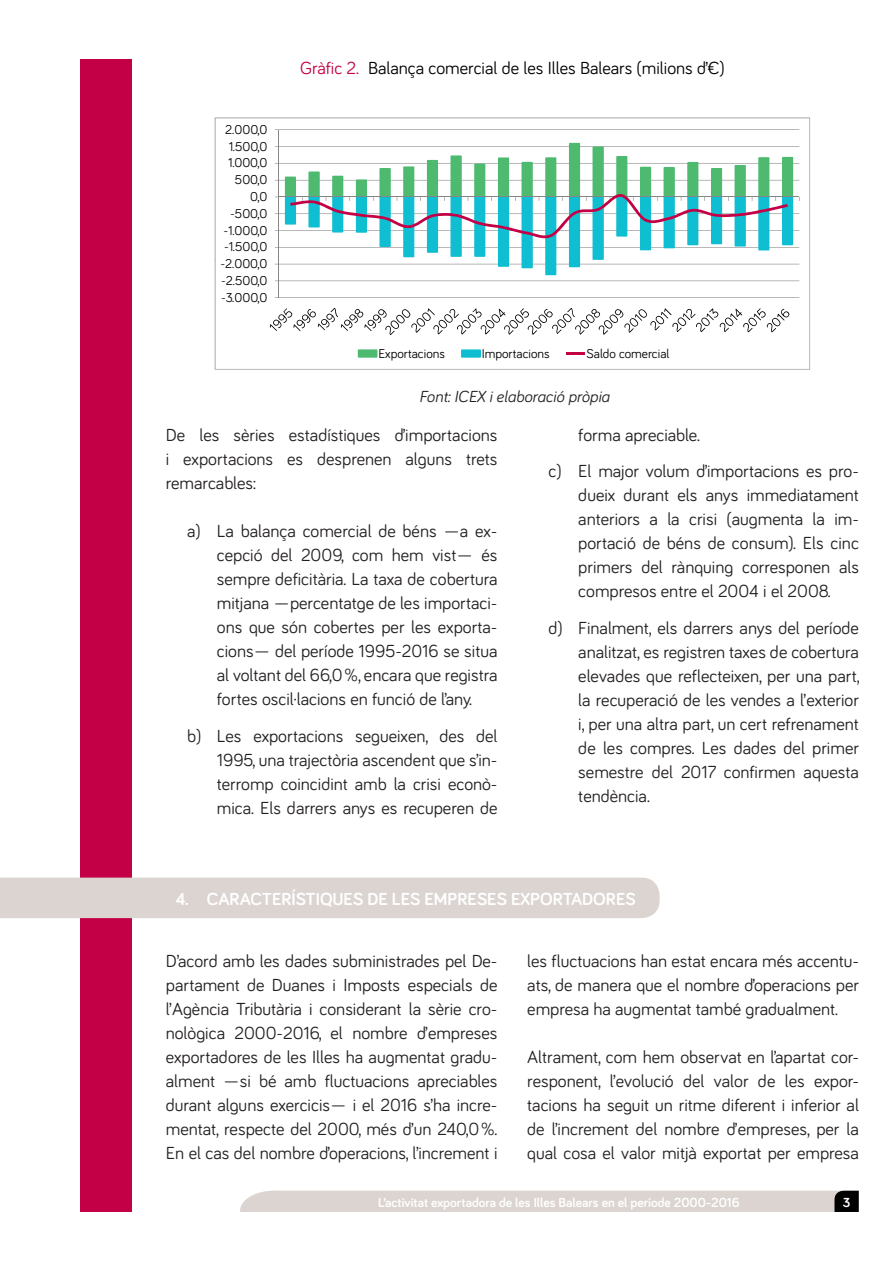
<style>
.page{position:relative;width:893px;height:1263px;background:#fff}
.page>*{position:absolute;margin:0;border:0;box-sizing:border-box;transform-origin:0 0}
.Llistat_Focus_a{font:18px/24px "Bariol";color:#231f20;text-align:justify}
.Texte_Focus{font:18px/24px "Bariol";color:#231f20;text-align:justify}
.t1{font:18px "Bariol";color:#000}
.Apartado_numérico_Fo{font:700 18px "Bariol";color:#fff}
.Font{font:italic 16.5px "Bariol";color:#231f20}
.t2{font:700 13.5px "Bariol";color:#fff}
.t3{font:13.2px "Bariol";letter-spacing:.005em;color:#000}
.s1{color:#c30045}
</style>
<div class="page">
<div style="left:240px;top:1191px;width:68px;height:40px;background:#dbd4d1;border-radius:50%"></div>
<div style="left:239px;top:1212px;width:634px;height:19px;background:#fff"></div>
<div style="left:282px;top:1191px;width:577px;height:21px;background:#dbd4d1"></div>
<div style="left:81px;top:60px;width:51px;height:1152px;background:#c30045"></div>
<svg style="left:215px;top:118px;width:595px;height:142px"></svg>
<svg style="left:285px;top:143px;width:508px;height:117px"></svg>
<svg style="left:215px;top:260px;width:595px;height:109px"></svg>
<div style="left:0;top:878px;width:660px;height:40px;background:#dbd4d1"></div>
<div style="left:157px;top:887px;width:479px;height:24px;background:#dbd4d1"></div>
<p class="t3" style="left:225px;top:124px;width:44px">2.000,0</p>
<p class="t3" style="left:229px;top:141px;width:40px">1.500,0</p>
<p class="t3" style="left:228px;top:158px;width:41px">1.000,0</p>
<p class="t3" style="left:235px;top:175px;width:34px">500,0</p>
<p class="t3" style="left:250px;top:192px;width:19px">0,0</p>
<p class="t3" style="left:230px;top:208px;width:39px">-500,0</p>
<p class="t3" style="left:223px;top:225px;width:46px">-1.000,0</p>
<p class="t3" style="left:224px;top:242px;width:45px">-1.500,0</p>
<p class="t3" style="left:221px;top:259px;width:48px">-2.000,0</p>
<p class="t3" style="left:221px;top:276px;width:48px">-2.500,0</p>
<p class="t3" style="left:221px;top:292px;width:48px">-3.000,0</p>
<p class="t1" style="left:300px;top:56px;width:426px"><span class="s1">Gràfic 2.</span> Balança comercial de les Illes Balears (milions d’€)</p>
<p class="t3" style="left:379px;top:348px;width:68px">Exportacions</p>
<p class="t3" style="left:482px;top:348px;width:69px">Importacions</p>
<p class="t3" style="left:587px;top:348px;width:84px">Saldo comercial</p>
<p class="Font" style="left:419px;top:385px;width:192px">Font: ICEX i elaboració pròpia</p>
<p class="Texte_Focus" style="left:166px;top:421px;width:333px">De les sèries estadístiques d’importacions i exportacions es desprenen alguns trets remarcables:</p>
<p class="Llistat_Focus_a" style="left:217px;top:518px;width:282px;text-indent:-30px">a) La balança comercial de béns —a ex&shy;cepció del 2009, com hem vist— és sempre deficitària. La taxa de cobertura mitjana —percentatge de les importaci&shy;ons que són cobertes per les exporta&shy;cions— del període 1995-2016 se situa al voltant del 66,0 %, encara que registra fortes oscil·lacions en funció de l’any.</p>
<p class="Llistat_Focus_a" style="left:217px;top:722px;width:282px;text-indent:-30px">b) Les exportacions segueixen, des del 1995, una trajectòria ascendent que s’in&shy;terromp coincidint amb la crisi econò&shy;mica. Els darrers anys es recuperen de</p>
<p class="Llistat_Focus_a" style="left:578px;top:421px;width:123px">forma apreciable.</p>
<p class="Llistat_Focus_a" style="left:578px;top:458px;width:282px;text-indent:-30px">c) El major volum d’importacions es pro&shy;dueix durant els anys immediatament anteriors a la crisi (augmenta la im&shy;portació de béns de consum). Els cinc primers del rànquing corresponen als compresos entre el 2004 i el 2008.</p>
<p class="Llistat_Focus_a" style="left:578px;top:615px;width:283px;text-indent:-30px">d) Finalment, els darrers anys del període analitzat, es registren taxes de cobertura elevades que reflecteixen, per una part, la recuperació de les vendes a l’exterior i, per una altra part, un cert refrenament de les compres. Les dades del primer semestre del 2017 confirmen aquesta tendència.</p>
<p class="Apartado_numérico_Fo" style="left:175px;top:886px;width:462px">4. CARACTERÍSTIQUES DE LES EMPRESES EXPORTADORES</p>
<p class="Texte_Focus" style="left:166px;top:948px;width:333px">D’acord amb les dades subministrades pel De&shy;partament de Duanes i Imposts especials de l’Agència Tributària i considerant la sèrie cro&shy;nològica 2000-2016, el nombre d’empreses exportadores de les Illes ha augmentat gradu&shy;alment —si bé amb fluctuacions apreciables durant alguns exercicis— i el 2016 s’ha incre&shy;mentat, respecte del 2000, més d’un 240,0 %.<br>En el cas del nombre d’operacions, l’increment i</p>
<p class="Texte_Focus" style="left:527px;top:948px;width:333px">les fluctuacions han estat encara més accentu&shy;ats, de manera que el nombre d’operacions per empresa ha augmentat també gradualment.</p>
<p class="Texte_Focus" style="left:527px;top:1044px;width:333px">Altrament, com hem observat en l’apartat cor&shy;responent, l’evolució del valor de les expor&shy;tacions ha seguit un ritme diferent i inferior al de l’increment del nombre d’empreses, per la qual cosa el valor mitjà exportat per empresa</p>
<p class="t2" style="left:378px;top:1193px;width:363px">L’activitat exportadora de les Illes Balears en el període 2000-2016</p>
<p class="t2" style="left:843px;top:1193px;width:9px">3</p>
</div>
